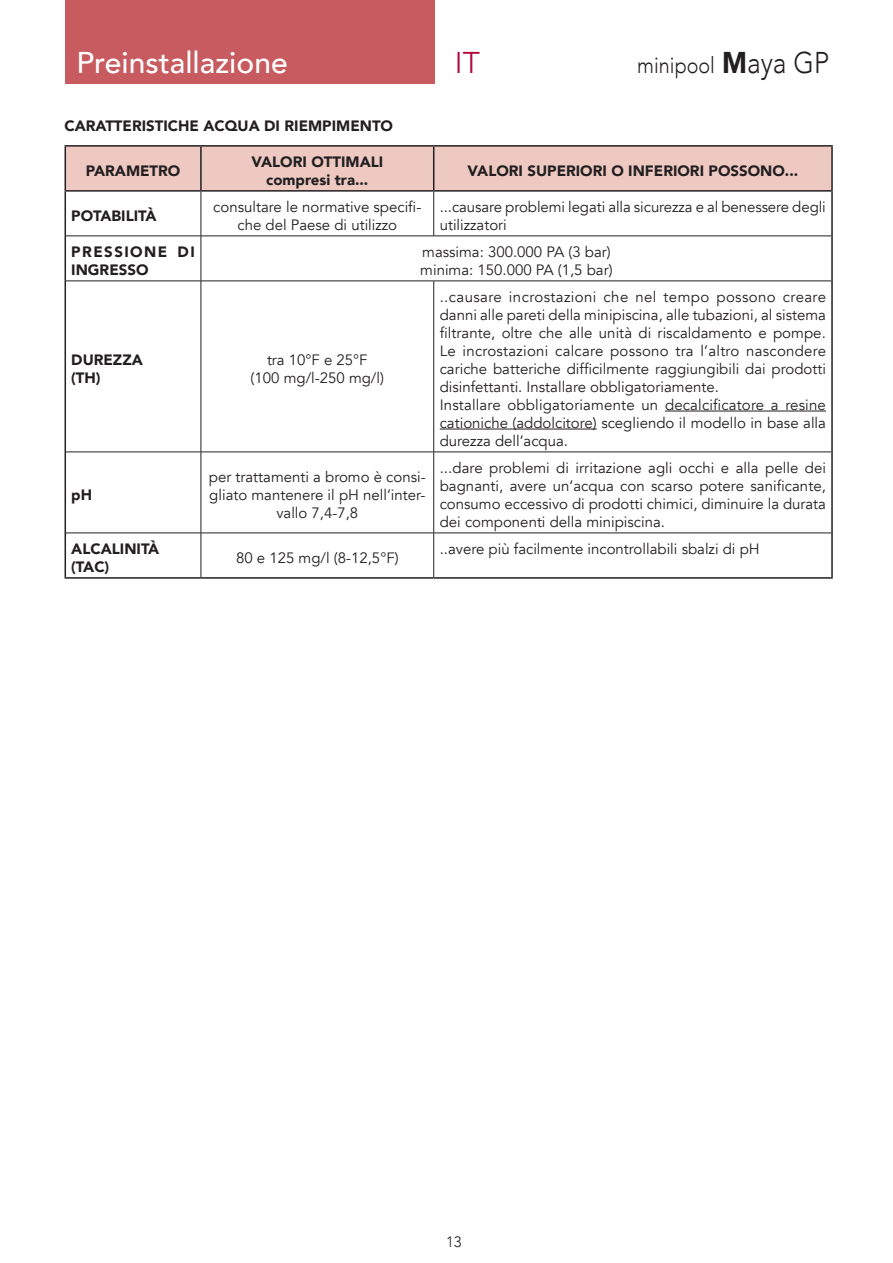
<style>
.page{position:relative;width:893px;height:1263px;background:#fff}
.page>*{position:absolute;margin:0;border:0;box-sizing:border-box;transform-origin:0 0}
.t1{font:500 30px "Avenir";color:#fff}
.t2{font:300 30px "Avenir";color:#b30437}
.t3{font:300 22.5px "Avenir";color:#231f20;scale:.88 1}
.TESTO_CORRENTE{font:15px/18px "Avenir";color:#231f20;text-align:justify}
.TESTO_CORRENTE-2{font:900 15px/18px "Avenir";color:#231f20}
.SOTTOTITOLO_MOLTO_PI{font:900 15px "Avenir";color:#231f20}
.TESTO_CORRENTE-3{font:900 15px/18px "Avenir";letter-spacing:.095em;color:#231f20}
.t4{font:300 15px "Avenir";color:#231f20}
.s1{font-weight:900;font-size:30px}
.s2{font-size:30px}
</style>
<div class="page">
<div style="left:65px;top:0;width:369px;height:84px;background:#c75b5f"></div>
<div style="left:66px;top:147px;width:765px;height:43px;background:#eec9c2"></div>
<hr style="left:65px;top:145px;width:136px;height:2px;background:#231f20">
<hr style="left:65px;top:147px;width:1px;height:43px;background:#231f20">
<hr style="left:201px;top:145px;width:233px;height:2px;background:#231f20">
<hr style="left:200px;top:147px;width:2px;height:43px;background:#231f20">
<hr style="left:434px;top:145px;width:399px;height:2px;background:#231f20">
<hr style="left:433px;top:147px;width:1px;height:43px;background:#231f20">
<hr style="left:831px;top:147px;width:2px;height:43px;background:#231f20">
<hr style="left:65px;top:190px;width:136px;height:2px;background:#231f20">
<hr style="left:65px;top:192px;width:1px;height:44px;background:#231f20">
<hr style="left:201px;top:190px;width:233px;height:2px;background:#231f20">
<hr style="left:434px;top:190px;width:399px;height:2px;background:#231f20">
<hr style="left:831px;top:192px;width:2px;height:44px;background:#231f20">
<hr style="left:65px;top:236px;width:1px;height:45px;background:#231f20">
<hr style="left:831px;top:236px;width:2px;height:45px;background:#231f20">
<hr style="left:65px;top:281px;width:1px;height:171px;background:#231f20">
<hr style="left:831px;top:281px;width:2px;height:171px;background:#231f20">
<hr style="left:65px;top:452px;width:1px;height:81px;background:#231f20">
<hr style="left:831px;top:452px;width:2px;height:81px;background:#231f20">
<hr style="left:65px;top:533px;width:1px;height:44px;background:#231f20">
<hr style="left:831px;top:533px;width:2px;height:44px;background:#231f20">
<hr style="left:65px;top:577px;width:136px;height:2px;background:#231f20">
<hr style="left:201px;top:577px;width:233px;height:2px;background:#231f20">
<hr style="left:434px;top:577px;width:399px;height:2px;background:#231f20">
<hr style="left:201px;top:192px;width:1px;height:44px;background:#231f20">
<hr style="left:433px;top:192px;width:1px;height:44px;background:#231f20">
<hr style="left:201px;top:236px;width:1px;height:45px;background:#231f20">
<hr style="left:201px;top:281px;width:1px;height:171px;background:#231f20">
<hr style="left:433px;top:281px;width:1px;height:171px;background:#231f20">
<hr style="left:66px;top:452px;width:135px;height:1px;background:#231f20">
<hr style="left:201px;top:452px;width:233px;height:1px;background:#231f20">
<hr style="left:201px;top:452px;width:1px;height:81px;background:#231f20">
<hr style="left:434px;top:452px;width:397px;height:1px;background:#231f20">
<hr style="left:433px;top:452px;width:1px;height:81px;background:#231f20">
<hr style="left:66px;top:533px;width:135px;height:1px;background:#231f20">
<hr style="left:201px;top:533px;width:233px;height:1px;background:#231f20">
<hr style="left:201px;top:533px;width:1px;height:44px;background:#231f20">
<hr style="left:434px;top:533px;width:397px;height:1px;background:#231f20">
<hr style="left:433px;top:533px;width:1px;height:44px;background:#231f20">
<hr style="left:66px;top:236px;width:135px;height:1px;background:#231f20">
<hr style="left:201px;top:236px;width:233px;height:1px;background:#231f20">
<hr style="left:434px;top:236px;width:397px;height:1px;background:#231f20">
<hr style="left:66px;top:281px;width:135px;height:1px;background:#231f20">
<hr style="left:201px;top:281px;width:233px;height:1px;background:#231f20">
<hr style="left:434px;top:281px;width:397px;height:1px;background:#231f20">
<hr style="left:665px;top:411px;width:161px;height:1px;background:#231f20">
<hr style="left:440px;top:429px;width:157px;height:1px;background:#231f20">
<h1 class="t1" style="left:77px;top:36px;width:213px">Preinstallazione</h1>
<h1 class="t2" style="left:455px;top:44px;width:27px">IT</h1>
<h2 class="t3" style="left:637px;top:52px;width:220px">minipool <span class="s1">M</span><span class="s2">aya GP</span></h2>
<p class="SOTTOTITOLO_MOLTO_PI" style="left:65px;top:113px;width:330px">CARATTERISTICHE ACQUA DI RIEMPIMENTO</p>
<p class="TESTO_CORRENTE-2" style="left:86px;top:161px;width:96px">PARAMETRO</p>
<p class="TESTO_CORRENTE-2" style="left:251px;top:152px;width:133px">VALORI OTTIMALI</p>
<p class="TESTO_CORRENTE-2" style="left:266px;top:170px;width:104px">compresi tra...</p>
<p class="TESTO_CORRENTE-2" style="left:468px;top:161px;width:332px">VALORI SUPERIORI O INFERIORI POSSONO...</p>
<p class="TESTO_CORRENTE-2" style="left:71px;top:206px;width:87px">POTABILITÀ</p>
<p class="TESTO_CORRENTE" style="left:213px;top:198px;width:210px;text-align:center">consultare le normative specifi&shy;che del Paese di utilizzo</p>
<p class="TESTO_CORRENTE" style="left:440px;top:198px;width:388px">...causare problemi legati alla sicurezza e al benessere degli utilizzatori</p>
<p class="TESTO_CORRENTE-3" style="left:71px;top:242px;width:125px">PRESSIONE DI<br>INGRESSO</p>
<p class="TESTO_CORRENTE" style="left:422px;top:243px;width:190px">massima: 300.000 PA (3 bar)</p>
<p class="TESTO_CORRENTE" style="left:420px;top:261px;width:194px">minima: 150.000 PA (1,5 bar)</p>
<p class="TESTO_CORRENTE-2" style="left:71px;top:350px;width:73px">DUREZZA</p>
<p class="TESTO_CORRENTE-2" style="left:71px;top:368px;width:31px">(TH)</p>
<p class="TESTO_CORRENTE-2" style="left:71px;top:485px;width:22px">pH</p>
<p class="TESTO_CORRENTE" style="left:267px;top:351px;width:102px">tra 10°F e 25°F</p>
<p class="TESTO_CORRENTE" style="left:251px;top:369px;width:135px">(100 mg/l-250 mg/l)</p>
<p class="TESTO_CORRENTE" style="left:440px;top:288px;width:388px">..causare incrostazioni che nel tempo possono creare danni alle pareti della minipiscina, alle tubazioni, al sistema filtrante, oltre che alle unità di riscaldamento e pompe.<br>Le incrostazioni calcare possono tra l’altro nascondere cariche batteriche difficilmente raggiungibili dai prodotti disinfettanti. Installare obbligatoriamente.</p>
<p class="TESTO_CORRENTE" style="left:440px;top:396px;width:388px">Installare obbligatoriamente un decalcificatore a resine cationiche (addolcitore) scegliendo il modello in base alla durezza dell’acqua.</p>
<p class="TESTO_CORRENTE" style="left:209px;top:468px;width:218px;text-align:center">per trattamenti a bromo è consi&shy;gliato mantenere il pH nell’inter&shy;vallo 7,4-7,8</p>
<p class="TESTO_CORRENTE" style="left:440px;top:459px;width:388px">...dare problemi di irritazione agli occhi e alla pelle dei bagnanti, avere un’acqua con scarso potere sanificante, consumo eccessivo di prodotti chimici, diminuire la durata dei componenti della minipiscina.</p>
<p class="TESTO_CORRENTE-2" style="left:71px;top:539px;width:90px">ALCALINITÀ (TAC)</p>
<p class="TESTO_CORRENTE" style="left:236px;top:549px;width:164px">80 e 125 mg/l (8-12,5°F)</p>
<p class="TESTO_CORRENTE" style="left:440px;top:540px;width:321px">..avere più facilmente incontrollabili sbalzi di pH</p>
<p class="t4" style="left:446px;top:1232px;width:17px">13</p>
</div>
